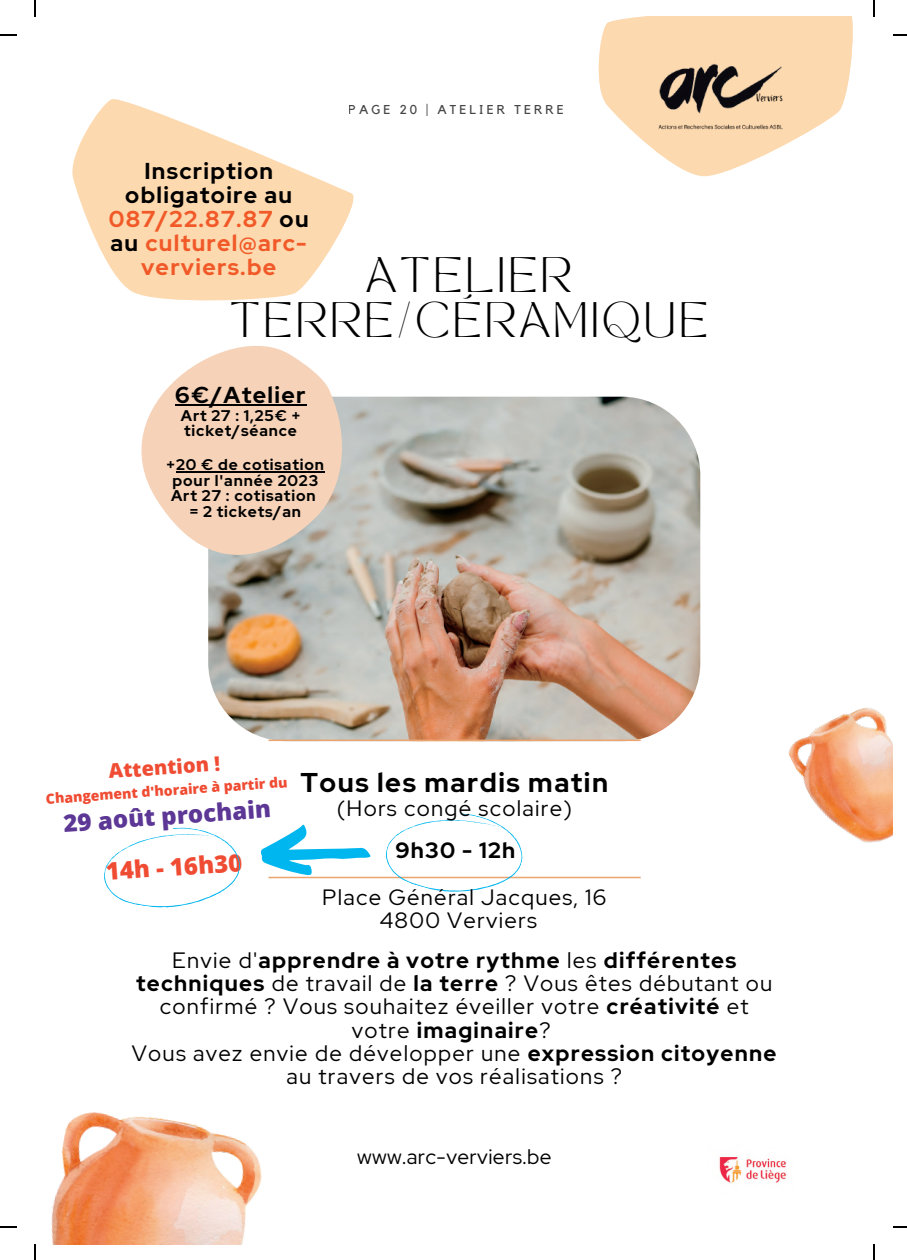
<style>
.page{position:relative;width:907px;height:1260px;background:#fff}
.page>*{position:absolute;margin:0;border:0;box-sizing:border-box;transform-origin:0 0}
.t1{font:34.8px "TAN MON CHERI Regular";letter-spacing:.085em;color:#000}
.t2{font:700 27px "Red Hat Display";letter-spacing:.055em;color:#000}
.t3{font:800 24px "Open Sans";color:#5c3795}
.t4{font:800 24px "Open Sans";color:#ef4c33}
.t5{font:700 23px "Red Hat Display";letter-spacing:.055em;color:#000}
.t6{font:700 22.8px/24px "Red Hat Display";letter-spacing:.055em;color:#f15928;text-align:center}
.t7{font:22.2px/23.4px "Red Hat Display";letter-spacing:.055em;color:#000;text-align:center}
.t8{font:700 22.2px "Red Hat Display";letter-spacing:.055em;color:#000}
.t9{font:20.8px "Red Hat Display";letter-spacing:.02em;color:#000}
.t10{font:800 20px "Open Sans";color:#ef4c33}
.t11{font:700 15.4px/15.4px "Red Hat Display";letter-spacing:.055em;color:#000;text-align:center}
.t12{font:800 14px "Open Sans";color:#ef4c33}
.t13{font:12.8px "Kollektif";letter-spacing:.23em;color:#000}
.s1{color:#000}
.s2{font-weight:700}
</style>
<div class="page">
<img style="left:208px;top:396px;width:492px;height:345px;border-radius:79px">
<svg style="left:598px;top:16px;width:255px;height:161px"></svg>
<img style="left:51px;top:1112px;width:211px;height:132px">
<img style="left:788px;top:707px;width:104px;height:136px">
<hr style="left:268px;top:739px;width:372px;height:2px;background:#eaa46f">
<hr style="left:268px;top:876px;width:372px;height:2px;background:#eaa46f">
<svg style="left:141px;top:366px;width:208px;height:203px;background:#ecd3bf"></svg>
<svg style="left:72px;top:99px;width:235px;height:267px;fill:#fdd9af"></svg>
<svg style="left:263px;top:174px;width:91px;height:128px"></svg>
<img style="left:719px;top:1157px;width:68px;height:26px">
<img style="left:656px;top:34px;width:128px;height:128px">
<svg style="left:379px;top:813px;width:152px;height:79px"></svg>
<svg style="left:104px;top:827px;width:136px;height:81px"></svg>
<svg style="left:261px;top:824px;width:111px;height:54px"></svg>
<hr style="left:175px;top:404px;width:132px;height:1px;background:#000">
<hr style="left:176px;top:471px;width:149px;height:1px;background:#000">
<svg style="left:34px;top:0;width:2px;height:16px"></svg>
<svg style="left:0;top:34px;width:16px;height:2px"></svg>
<svg style="left:873px;top:0;width:1px;height:16px"></svg>
<svg style="left:893px;top:34px;width:14px;height:2px"></svg>
<svg style="left:34px;top:1244px;width:2px;height:15px"></svg>
<svg style="left:0;top:1226px;width:16px;height:1px"></svg>
<svg style="left:873px;top:1244px;width:1px;height:15px"></svg>
<svg style="left:893px;top:1226px;width:14px;height:1px"></svg>
<p class="t13" style="left:349px;top:103px;width:217px">PAGE 20 | ATELIER TERRE</p>
<p class="t6" style="left:109px;top:159px;width:201px"><span class="s1">Inscription obligatoire au<br></span>087/22.87.87 <span class="s1">ou au</span> culturel@arc&shy;verviers.be</p>
<p class="t1" style="left:366px;top:256px;width:208px">ATELIER</p>
<p class="t1" style="left:229px;top:301px;width:480px">TERRE/CÉRAMIQUE</p>
<p class="t5" style="left:175px;top:379px;width:132px">6€/Atelier</p>
<p class="t11" style="left:181px;top:407px;width:121px;text-align:left">Art 27 : 1,25€ + ticket/séance</p>
<p class="t11" style="left:167px;top:457px;width:159px">+20 € de cotisation pour l'année 2023</p>
<p class="t11" style="left:171px;top:487px;width:146px">Art 27 : cotisation = 2 tickets/an</p>
<p class="t10" style="left:108px;top:756px;width:113px;rotate:-4deg">Attention !</p>
<p class="t12" style="left:45px;top:788px;width:243px;rotate:-4deg">Changement d'horaire à partir du</p>
<p class="t3" style="left:62px;top:806px;width:209px;rotate:-4deg">29 août prochain</p>
<p class="t4" style="left:105px;top:854px;width:138px;rotate:-4deg">14h - 16h30</p>
<p class="t2" style="left:300px;top:764px;width:309px">Tous les mardis matin</p>
<p class="t7" style="left:337px;top:795px;width:237px">(Hors congé scolaire)</p>
<p class="t8" style="left:395px;top:835px;width:121px">9h30 - 12h</p>
<p class="t7" style="left:322px;top:884px;width:286px">Place Général Jacques, 16</p>
<p class="t7" style="left:380px;top:908px;width:159px">4800 Verviers</p>
<p class="t7" style="left:136px;top:947px;width:637px">Envie d'<span class="s2">apprendre à votre rythme</span> les <span class="s2">différentes techniques</span> de travail de <span class="s2">la terre</span> ? Vous êtes débutant ou confirmé ? Vous souhaitez éveiller votre <span class="s2">créativité</span> et votre <span class="s2">imaginaire</span>?</p>
<p class="t7" style="left:132px;top:1041px;width:646px">Vous avez envie de développer une <span class="s2">expression citoyenne </span>au travers de vos réalisations ?</p>
<p class="t9" style="left:357px;top:1142px;width:196px">www.arc-verviers.be</p>
</div>
